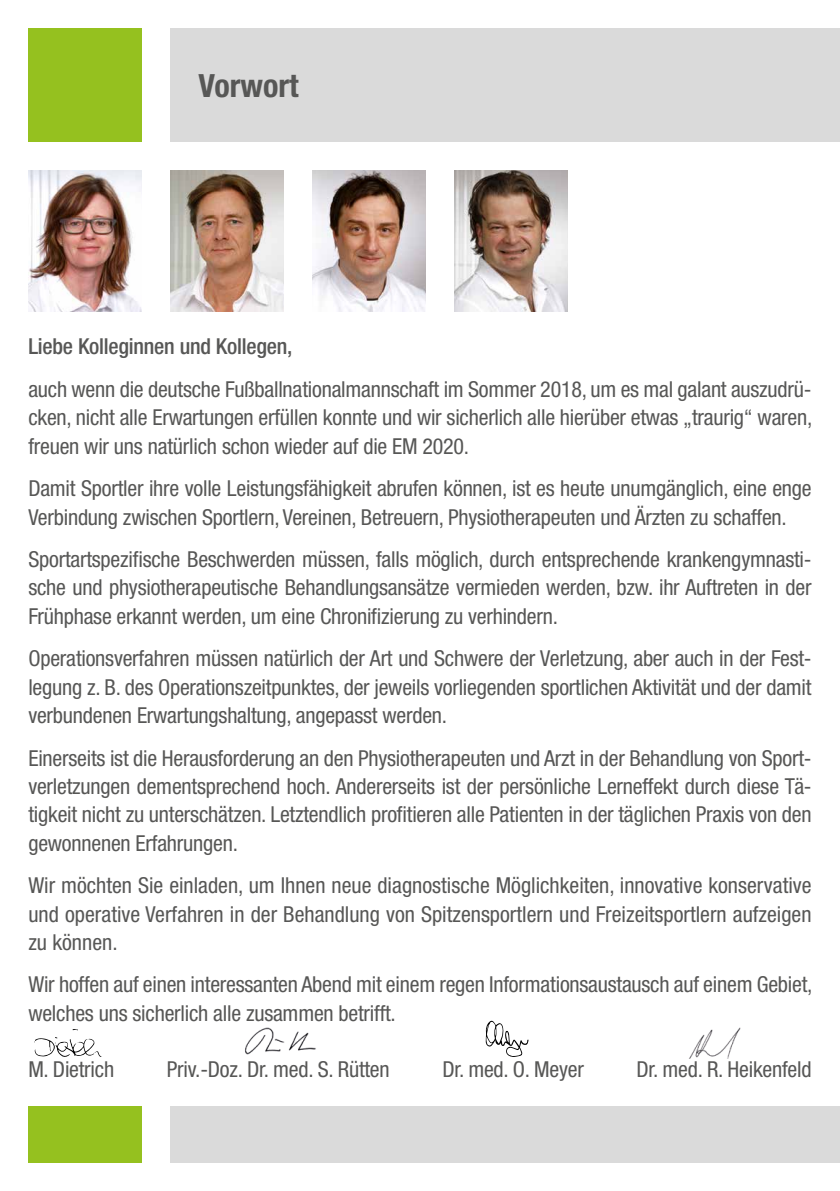
<style>
.page{position:relative;width:840px;height:1191px;background:#fff}
.page>*{position:absolute;margin:0;border:0;box-sizing:border-box;transform-origin:0 0}
.t1{font:700 condensed 32px "Helvetica Neue LT Std";color:#575756}
.t2{font:condensed 22px/28.4px "Helvetica Neue LT Std";letter-spacing:-.01em;color:#575756;text-align:justify}
.t3{font:500 condensed 22px "Helvetica Neue LT Std";letter-spacing:-.01em;color:#575756}
</style>
<div class="page">
<div style="left:28px;top:28px;width:114px;height:114px;background:#95c11f"></div>
<div style="left:170px;top:28px;width:669px;height:114px;background:#dadada"></div>
<div style="left:28px;top:1106px;width:114px;height:56px;background:#95c11f"></div>
<div style="left:170px;top:1106px;width:669px;height:56px;background:#dadada"></div>
<img style="left:312px;top:170px;width:113px;height:142px">
<img style="left:28px;top:170px;width:114px;height:142px">
<svg style="left:34px;top:1037px;width:67px;height:20px"></svg>
<img style="left:170px;top:170px;width:113px;height:142px">
<img style="left:454px;top:170px;width:113px;height:142px">
<svg style="left:485px;top:1020px;width:43px;height:37px"></svg>
<img style="left:245px;top:1027px;width:71px;height:28px">
<img style="left:689px;top:1027px;width:51px;height:31px">
<h1 class="t1" style="left:198px;top:66px;width:101px">Vorwort</h1>
<p class="t3" style="left:28px;top:333px;width:265px">Liebe Kolleginnen und Kollegen,</p>
<p class="t2" style="left:28px;top:375px;width:785px">auch wenn die deutsche Fußballnationalmannschaft im Sommer 2018, um es mal galant auszudrü&shy;cken, nicht alle Erwartungen erfüllen konnte und wir sicherlich alle hierüber etwas „traurig“ waren, freuen wir uns natürlich schon wieder auf die EM 2020.</p>
<p class="t2" style="left:28px;top:474px;width:784px">Damit Sportler ihre volle Leistungsfähigkeit abrufen können, ist es heute unumgänglich, eine enge<br>Verbindung zwischen Sportlern, Vereinen, Betreuern, Physiotherapeuten und Ärzten zu schaffen.</p>
<p class="t2" style="left:28px;top:545px;width:784px">Sportartspezifische Beschwerden müssen, falls möglich, durch entsprechende krankengymnasti&shy;sche und physiotherapeutische Behandlungsansätze vermieden werden, bzw. ihr Auftreten in der Frühphase erkannt werden, um eine Chronifizierung zu verhindern.</p>
<p class="t2" style="left:28px;top:644px;width:784px">Operationsverfahren müssen natürlich der Art und Schwere der Verletzung, aber auch in der Fest&shy;legung z. B. des Operationszeitpunktes, der jeweils vorliegenden sportlichen Aktivität und der damit verbundenen Erwartungshaltung, angepasst werden.</p>
<p class="t2" style="left:28px;top:743px;width:784px">Einerseits ist die Herausforderung an den Physiotherapeuten und Arzt in der Behandlung von Sport&shy;verletzungen dementsprechend hoch. Andererseits ist der persönliche Lerneffekt durch diese Tä&shy;tigkeit nicht zu unterschätzen. Letztendlich profitieren alle Patienten in der täglichen Praxis von den gewonnenen Erfahrungen.</p>
<p class="t2" style="left:28px;top:871px;width:784px">Wir möchten Sie einladen, um Ihnen neue diagnostische Möglichkeiten, innovative konservative und operative Verfahren in der Behandlung von Spitzensportlern und Freizeitsportlern aufzeigen zu können.</p>
<p class="t2" style="left:28px;top:970px;width:785px">Wir hoffen auf einen interessanten Abend mit einem regen Informationsaustausch auf einem Gebiet, welches uns sicherlich alle zusammen betrifft.</p>
<p class="t2" style="left:28px;top:1055px;width:87px">M. Dietrich</p>
<p class="t2" style="left:167px;top:1055px;width:224px">Priv.-Doz. Dr. med. S. Rütten</p>
<p class="t2" style="left:442px;top:1055px;width:143px">Dr. med. O. Meyer</p>
<p class="t2" style="left:636px;top:1055px;width:176px">Dr. med. R. Heikenfeld</p>
</div>
